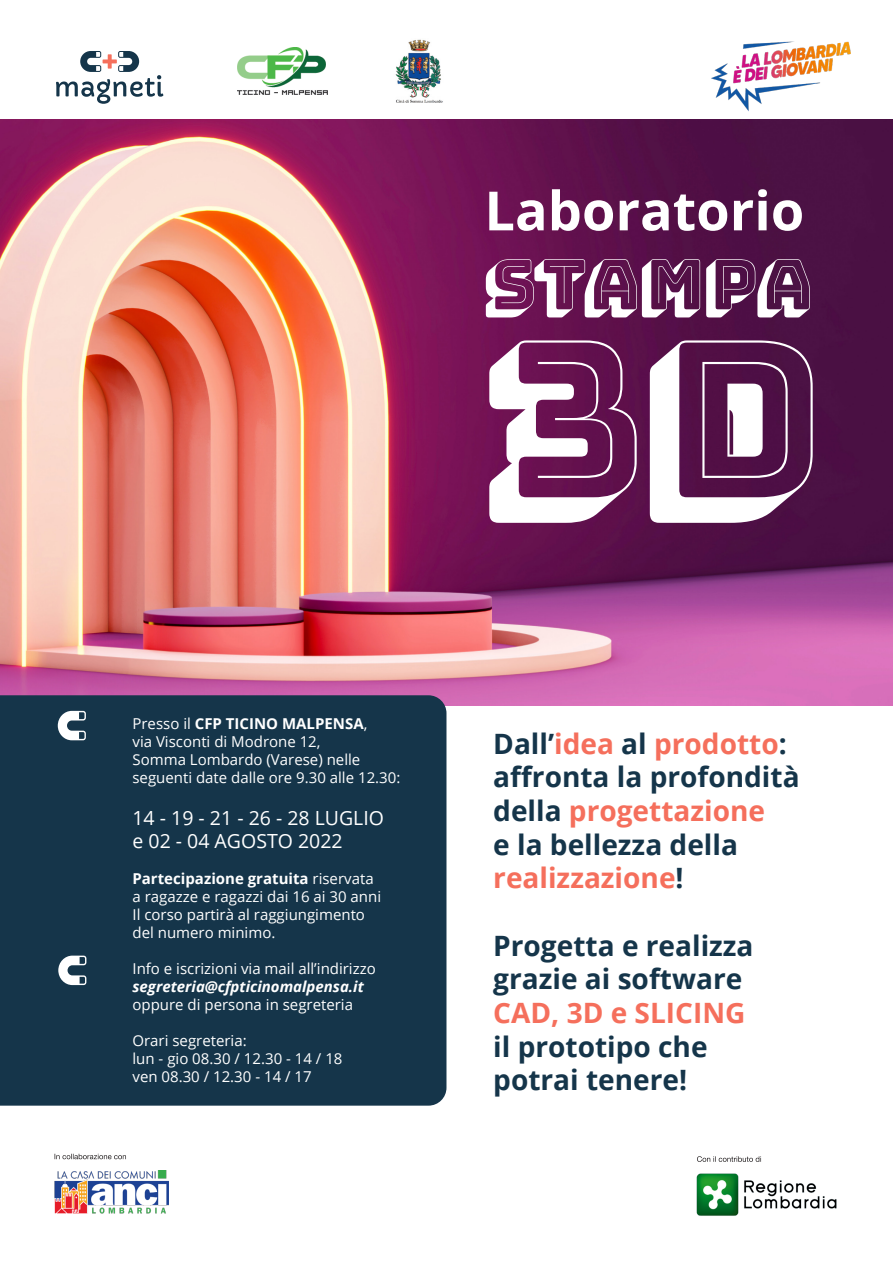
<style>
.page{position:relative;width:893px;height:1263px;background:#fff}
.page>*{position:absolute;margin:0;border:0;box-sizing:border-box;transform-origin:0 0}
.t1{font:700 28.05px "Open Sans";color:#15354a}
.t2{font:700 28.05px "Open Sans";color:#f56f5c}
.t3{font:19.5px "Open Sans";color:#fff}
.t4{font:15px "Open Sans";color:#fff}
.t5{font:700 15px "Open Sans";color:#fff}
.t6{font:italic 700 15px "Open Sans";color:#fff}
.s1{font-weight:400}
.s2{color:#15354a}
</style>
<div class="page">
<img style="left:0;top:120px;width:893px;height:586px">
<svg style="left:56px;top:51px;width:107px;height:53px"></svg>
<svg style="left:55px;top:1154px;width:71px;height:5px"></svg>
<svg style="left:697px;top:1156px;width:64px;height:6px"></svg>
<img style="left:55px;top:1170px;width:114px;height:43px">
<img style="left:711px;top:41px;width:140px;height:71px">
<img style="left:696px;top:1173px;width:141px;height:43px">
<div style="left:0;top:695px;width:446px;height:411px;background:#15354a"></div>
<svg style="left:58px;top:956px;width:28px;height:29px"></svg>
<svg style="left:58px;top:711px;width:28px;height:29px"></svg>
<img style="left:237px;top:48px;width:90px;height:47px">
<img style="left:395px;top:39px;width:48px;height:64px">
<svg style="left:489px;top:340px;width:324px;height:183px"></svg>
<svg style="left:486px;top:259px;width:324px;height:58px"></svg>
<svg style="left:489px;top:189px;width:313px;height:42px"></svg>
<p class="t5" style="left:132px;top:713px;width:236px"><span class="s1">Presso il</span> CFP TICINO MALPENSA<span class="s1">,</span></p>
<p class="t4" style="left:132px;top:732px;width:190px">via Visconti di Modrone 12,</p>
<p class="t4" style="left:132px;top:750px;width:229px">Somma Lombardo (Varese) nelle</p>
<p class="t4" style="left:132px;top:768px;width:269px">seguenti date dalle ore 9.30 alle 12.30:</p>
<p class="t3" style="left:132px;top:804px;width:253px">14 - 19 - 21 - 26 - 28 LUGLIO</p>
<p class="t3" style="left:132px;top:828px;width:212px">e 02 - 04 AGOSTO 2022</p>
<p class="t5" style="left:132px;top:868px;width:243px">Partecipazione gratuita <span class="s1">riservata</span></p>
<p class="t4" style="left:132px;top:886px;width:250px">a ragazze e ragazzi dai 16 ai 30 anni</p>
<p class="t4" style="left:132px;top:904px;width:234px">Il corso partirà al raggiungimento</p>
<p class="t4" style="left:132px;top:922px;width:144px">del numero minimo.</p>
<p class="t4" style="left:132px;top:958px;width:245px">Info e iscrizioni via mail all’indirizzo</p>
<p class="t6" style="left:132px;top:976px;width:233px">segreteria@cfpticinomalpensa.it</p>
<p class="t4" style="left:132px;top:994px;width:222px">oppure di persona in segreteria</p>
<p class="t4" style="left:132px;top:1030px;width:116px">Orari segreteria:</p>
<p class="t4" style="left:132px;top:1048px;width:211px">lun - gio 08.30 / 12.30 - 14 / 18</p>
<p class="t4" style="left:132px;top:1066px;width:181px">ven 08.30 / 12.30 - 14 / 17</p>
<p class="t2" style="left:493px;top:724px;width:295px"><span class="s2">Dall’</span>idea <span class="s2">al</span> prodotto<span class="s2">:</span></p>
<p class="t1" style="left:493px;top:757px;width:308px">affronta la profondità</p>
<p class="t2" style="left:493px;top:791px;width:273px"><span class="s2">della</span> progettazione</p>
<p class="t1" style="left:493px;top:825px;width:246px">e la bellezza della</p>
<p class="t2" style="left:493px;top:858px;width:192px">realizzazione<span class="s2">!</span></p>
<p class="t1" style="left:493px;top:925px;width:262px">Progetta e realizza</p>
<p class="t1" style="left:493px;top:959px;width:251px">grazie ai software</p>
<p class="t2" style="left:493px;top:993px;width:254px">CAD, 3D e SLICING</p>
<p class="t1" style="left:493px;top:1026px;width:216px">il prototipo che</p>
<p class="t1" style="left:493px;top:1060px;width:195px">potrai tenere!</p>
</div>
